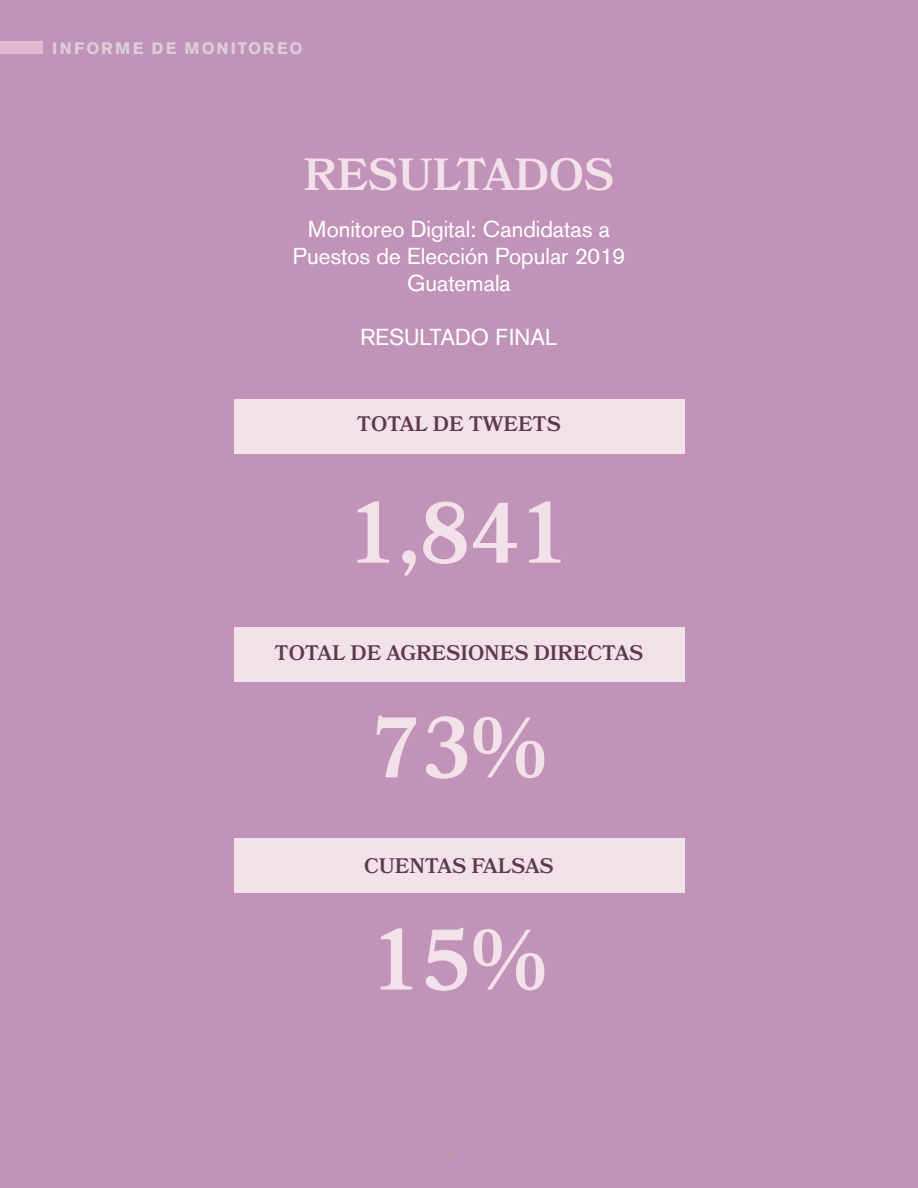
<style>
.page{position:relative;width:918px;height:1188px;background:#fff}
.page>*{position:absolute;margin:0;border:0;box-sizing:border-box;transform-origin:0 0}
.t1{font:600 85.5px "Bookmania";color:#f3e1ea}
.t2{font:600 45px "Bookmania";color:#f3e1ea}
.t3{font:22.5px/27px "Akzidenz Grotesk";color:#fff;text-align:center}
.t4{font:600 21px "Bookmania";color:#5d3a4b}
.t5{font:700 16.5px "Akzidenz Grotesk Std";letter-spacing:.12em;color:#dbcdda}
</style>
<div class="page">
<div style="left:0;top:0;width:481px;height:1188px;background:#c193b8"></div>
<div style="left:0;top:41px;width:43px;height:13px;background:#e0bad1"></div>
<div style="left:463px;top:0;width:455px;height:1188px;background:#c193b8"></div>
<div style="left:234px;top:399px;width:450px;height:55px;background:#f3e1ea"></div>
<div style="left:234px;top:627px;width:450px;height:54px;background:#f3e1ea"></div>
<div style="left:234px;top:839px;width:450px;height:54px;background:#f3e1ea"></div>
<p class="t5" style="left:52px;top:38px;width:252px">INFORME DE MONITOREO</p>
<h2 class="t2" style="left:304px;top:149px;width:312px">RESULTADOS</h2>
<p class="t3" style="left:293px;top:217px;width:334px">Monitoreo Digital: Candidatas a<br>Puestos de Elección Popular 2019<br>Guatemala</p>
<p class="t3" style="left:360px;top:325px;width:199px">RESULTADO FINAL</p>
<p class="t4" style="left:357px;top:412px;width:206px">TOTAL DE TWEETS</p>
<h1 class="t1" style="left:348px;top:484px;width:223px">1,841</h1>
<p class="t4" style="left:275px;top:641px;width:370px">TOTAL DE AGRESIONES DIRECTAS</p>
<h1 class="t1" style="left:371px;top:699px;width:177px">73%</h1>
<p class="t4" style="left:364px;top:853px;width:191px">CUENTAS FALSAS</p>
<h1 class="t1" style="left:371px;top:911px;width:177px">15%</h1>
</div>
